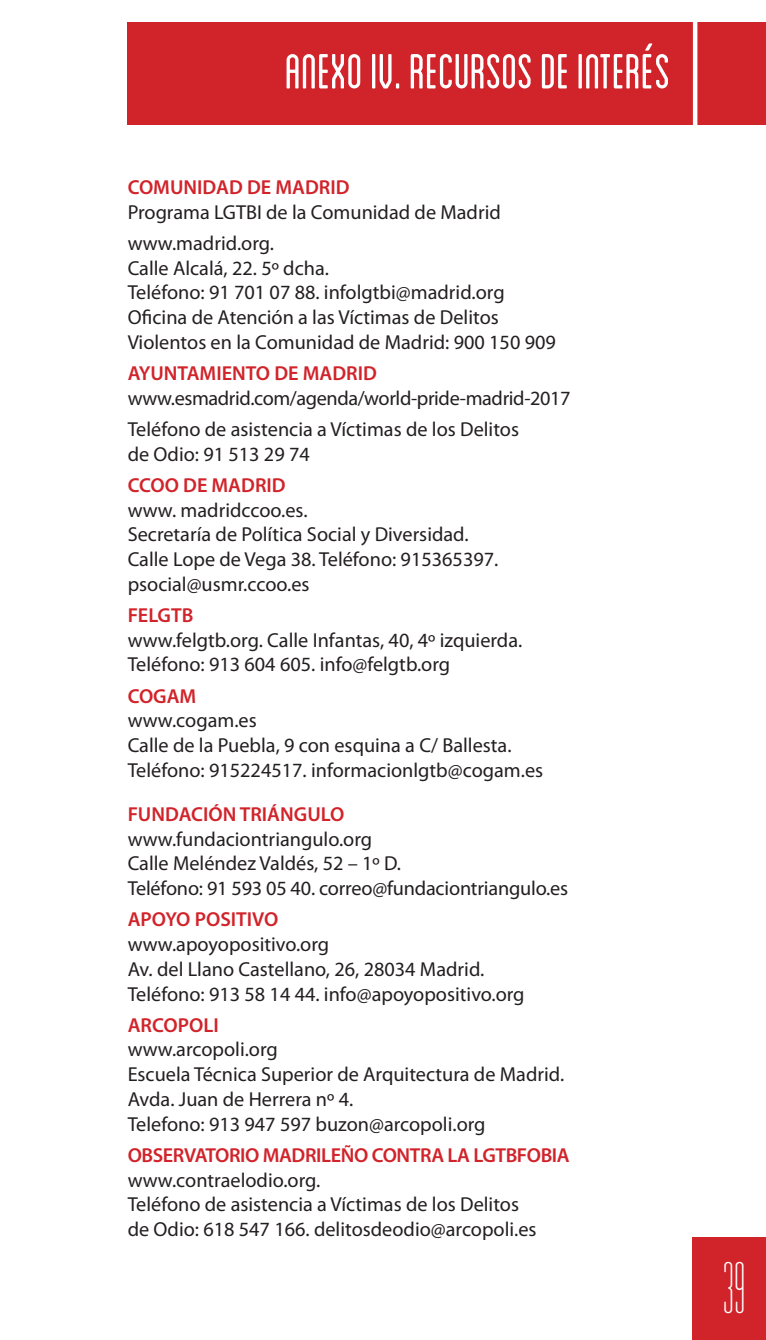
<style>
.page{position:relative;width:766px;height:1340px;background:#fff}
.page>*{position:absolute;margin:0;border:0;box-sizing:border-box;transform-origin:0 0}
.t1{font:condensed 51.75px "Blanch";color:#fff}
.t2{font:49.5px "Abastina";color:#fff}
.Textobasico{font:20.25px/24.8px "Myriad Pro";color:#231f20}
.Textobasico-2{font:600 20.25px "Myriad Pro";color:#d1232a}
.Textobasico-3{font:20.25px "Myriad Pro";letter-spacing:-.02em;color:#231f20}
.Textobasico-4{font:600 20.25px "Myriad Pro";letter-spacing:-.02em;color:#d1232a}
</style>
<div class="page">
<div style="left:128px;top:22px;width:637px;height:102px;background:#d1232a"></div>
<div style="left:692px;top:0;width:5px;height:274px;background:#fff"></div>
<div style="left:692px;top:1237px;width:73px;height:102px;background:#d1232a"></div>
<h1 class="t1" style="left:285px;top:43px;width:386px">ANEXO IV. RECURSOS DE INTERÉS</h1>
<p class="Textobasico-2" style="left:128px;top:174px;width:223px">COMUNIDAD DE MADRID</p>
<p class="Textobasico" style="left:128px;top:199px;width:374px">Programa LGTBI de la Comunidad de Madrid</p>
<p class="Textobasico" style="left:128px;top:230px;width:429px">www.madrid.org.<br>Calle Alcalá, 22. 5º dcha.<br>Teléfono: 91 701 07 88. infolgtbi@madrid.org Oficina de Atención a las Víctimas de Delitos Violentos en la Comunidad de Madrid: 900 150 909</p>
<p class="Textobasico-2" style="left:128px;top:360px;width:251px">AYUNTAMIENTO DE MADRID</p>
<p class="Textobasico-3" style="left:128px;top:385px;width:444px">www.esmadrid.com/agenda/world-pride-madrid-2017</p>
<p class="Textobasico" style="left:128px;top:416px;width:393px">Teléfono de asistencia a Víctimas de los Delitos de Odio: 91 513 29 74</p>
<p class="Textobasico-2" style="left:128px;top:472px;width:159px">CCOO DE MADRID</p>
<p class="Textobasico" style="left:128px;top:497px;width:372px">www. madridccoo.es.<br>Secretaría de Política Social y Diversidad.<br>Calle Lope de Vega 38. Teléfono: 915365397. psocial@usmr.ccoo.es</p>
<p class="Textobasico-2" style="left:128px;top:602px;width:67px">FELGTB</p>
<p class="Textobasico" style="left:128px;top:627px;width:396px">www.felgtb.org. Calle Infantas, 40, 4º izquierda.<br>Teléfono: 913 604 605. info@felgtb.org</p>
<p class="Textobasico-2" style="left:128px;top:683px;width:70px">COGAM</p>
<p class="Textobasico" style="left:128px;top:708px;width:417px">www.cogam.es<br>Calle de la Puebla, 9 con esquina a C/ Ballesta.<br>Teléfono: 915224517. informacionlgtb@cogam.es</p>
<p class="Textobasico-2" style="left:128px;top:801px;width:218px">FUNDACIÓN TRIÁNGULO</p>
<p class="Textobasico" style="left:128px;top:826px;width:442px">www.fundaciontriangulo.org<br>Calle Meléndez Valdés, 52 – 1º D.<br>Teléfono: 91 593 05 40. correo@fundaciontriangulo.es</p>
<p class="Textobasico-2" style="left:128px;top:906px;width:152px">APOYO POSITIVO</p>
<p class="Textobasico" style="left:128px;top:931px;width:398px">www.apoyopositivo.org<br>Av. del Llano Castellano, 26, 28034 Madrid.<br>Teléfono: 913 58 14 44. info@apoyopositivo.org</p>
<p class="Textobasico-2" style="left:128px;top:1011px;width:92px">ARCOPOLI</p>
<p class="Textobasico" style="left:128px;top:1036px;width:438px">www.arcopoli.org<br>Escuela Técnica Superior de Arquitectura de Madrid.<br>Avda. Juan de Herrera nº 4.<br>Telefono: 913 947 597 buzon@arcopoli.org</p>
<p class="Textobasico-4" style="left:128px;top:1142px;width:443px">OBSERVATORIO MADRILEÑO CONTRA LA LGTBFOBIA</p>
<p class="Textobasico" style="left:128px;top:1167px;width:410px">www.contraelodio.org.<br>Teléfono de asistencia a Víctimas de los Delitos de Odio: 618 547 166. delitosdeodio@arcopoli.es</p>
<p class="t2" style="left:723px;top:1251px;width:24px">39</p>
</div>
